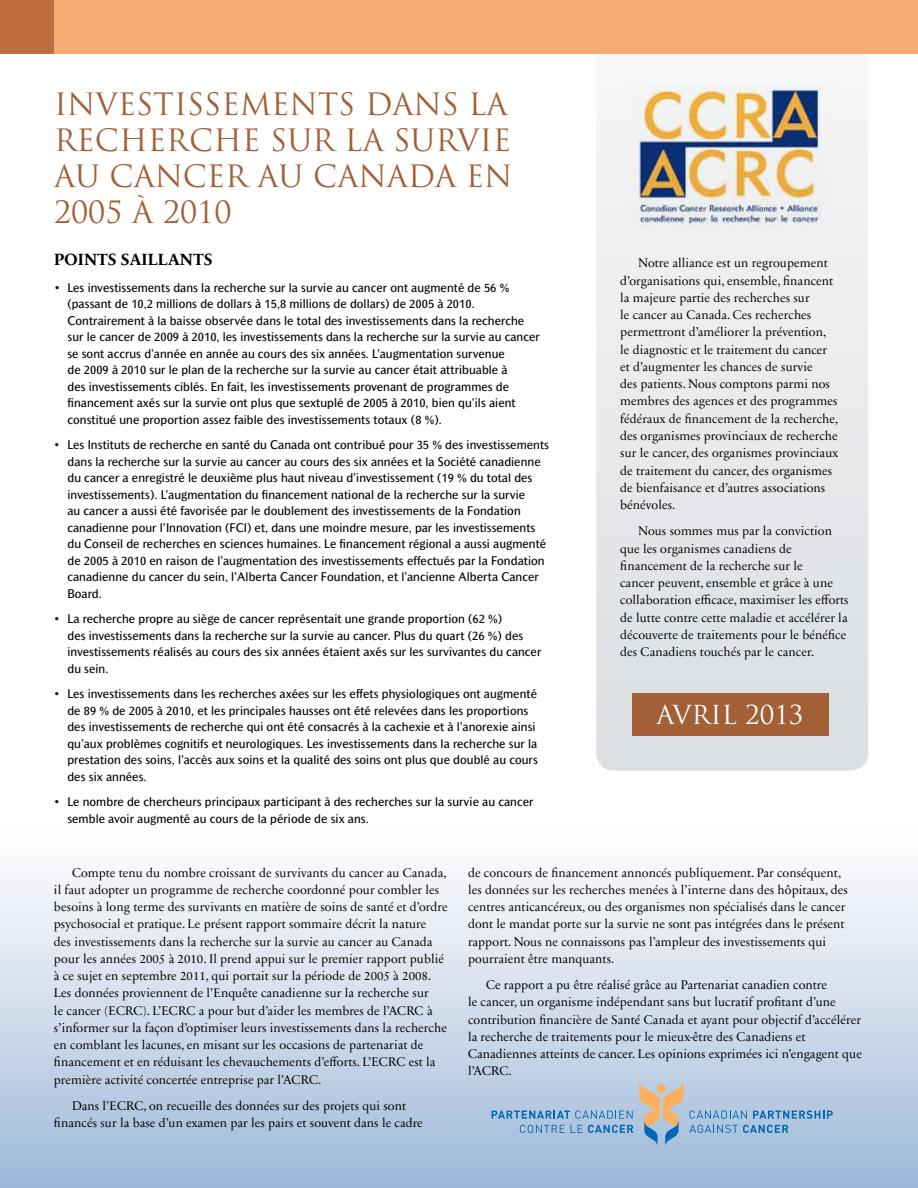
<style>
.page{position:relative;width:918px;height:1188px;background:#fff}
.page>*{position:absolute;margin:0;border:0;box-sizing:border-box;transform-origin:0 0}
.t1{font:30px/36px "Trajan Pro";color:#a35f36}
.t2{font:25.5px "Trajan Pro";color:#fff}
.t3{font:700 16.5px "Sabon Next LT";letter-spacing:.005em;color:#000}
.t4{font:12.75px/17.2px "Sabon Next LT Display";letter-spacing:.005em;color:#000}
.t5{font:12px/16.5px "Mahsuri Sans";letter-spacing:.005em;color:#000}
</style>
<div class="page">
<div style="left:0;top:822px;width:918px;height:366px;background:linear-gradient(to bottom,#fff,#a0b9d8)"></div>
<svg style="left:596px;top:83px;width:272px;height:688px;background:#e6e8eb"></svg>
<div style="left:0;top:0;width:918px;height:54px;background:#f6ab74"></div>
<div style="left:0;top:0;width:54px;height:54px;background:#be6e40"></div>
<img style="left:631px;top:84px;width:201px;height:146px">
<div style="left:632px;top:693px;width:197px;height:43px;background:#a35f36"></div>
<svg style="left:492px;top:1111px;width:141px;height:8px"></svg>
<svg style="left:520px;top:1125px;width:45px;height:8px"></svg>
<svg style="left:571px;top:1125px;width:62px;height:8px"></svg>
<svg style="left:639px;top:1081px;width:194px;height:65px;background:#abbed1"></svg>
<h2 class="t1" style="left:54px;top:86px;width:460px">INVESTISSEMENTS DANS LA<br>RECHERCHE SUR LA SURVIE<br>AU CANCER AU CANADA EN<br>2005 À 2010</h2>
<h4 class="t3" style="left:54px;top:249px;width:160px">POINTS SAILLANTS</h4>
<p class="t5" style="left:67px;top:279px;width:474px;text-indent:-13px">• Les investissements dans la recherche sur la survie au cancer ont augmenté de 56 % (passant de 10,2 millions de dollars à 15,8 millions de dollars) de 2005 à 2010.<br>Contrairement à la baisse observée dans le total des investissements dans la recherche sur le cancer de 2009 à 2010, les investissements dans la recherche sur la survie au cancer se sont accrus d’année en année au cours des six années. L’augmentation survenue<br>de 2009 à 2010 sur le plan de la recherche sur la survie au cancer était attribuable à<br>des investissements ciblés. En fait, les investissements provenant de programmes de fnancement axés sur la survie ont plus que sextuplé de 2005 à 2010, bien qu’ils aient constitué une proportion assez faible des investissements totaux (8 %).</p>
<p class="t5" style="left:67px;top:437px;width:483px;text-indent:-13px">• Les Instituts de recherche en santé du Canada ont contribué pour 35 % des investissements dans la recherche sur la survie au cancer au cours des six années et la Société canadienne du cancer a enregistré le deuxième plus haut niveau d’investissement (19 % du total des investissements). L’augmentation du fnancement national de la recherche sur la survie<br>au cancer a aussi été favorisée par le doublement des investissements de la Fondation canadienne pour l’Innovation (FCI) et, dans une moindre mesure, par les investissements du Conseil de recherches en sciences humaines. Le fnancement régional a aussi augmenté de 2005 à 2010 en raison de l’augmentation des investissements effectués par la Fondation canadienne du cancer du sein, l’Alberta Cancer Foundation, et l’ancienne Alberta Cancer Board.</p>
<p class="t5" style="left:67px;top:611px;width:475px;text-indent:-14px">• La recherche propre au siège de cancer représentait une grande proportion (62 %)<br>des investissements dans la recherche sur la survie au cancer. Plus du quart (26 %) des investissements réalisés au cours des six années étaient axés sur les survivantes du cancer du sein.</p>
<p class="t5" style="left:67px;top:686px;width:472px;text-indent:-13px">• Les investissements dans les recherches axées sur les effets physiologiques ont augmenté de 89 % de 2005 à 2010, et les principales hausses ont été relevées dans les proportions des investissements de recherche qui ont été consacrés à la cachexie et à l’anorexie ainsi qu’aux problèmes cognitifs et neurologiques. Les investissements dans la recherche sur la prestation des soins, l’accès aux soins et la qualité des soins ont plus que doublé au cours des six années.</p>
<p class="t5" style="left:54px;top:794px;width:481px">• Le nombre de chercheurs principaux participant à des recherches sur la survie au cancer</p>
<p class="t5" style="left:67px;top:810px;width:303px">semble avoir augmenté au cours de la période de six ans.</p>
<p class="t4" style="left:620px;top:255px;width:220px;text-indent:18px">Notre alliance est un regroupement d’organisations qui, ensemble, fnancent la majeure partie des recherches sur<br>le cancer au Canada. Ces recherches permettront d’améliorer la prévention, le diagnostic et le traitement du cancer et d’augmenter les chances de survie<br>des patients. Nous comptons parmi nos membres des agences et des programmes fédéraux de fnancement de la recherche, des organismes provinciaux de recherche sur le cancer, des organismes provinciaux de traitement du cancer, des organismes de bienfaisance et d’autres associations bénévoles.</p>
<p class="t4" style="left:620px;top:523px;width:230px;text-indent:18px">Nous sommes mus par la conviction que les organismes canadiens de fnancement de la recherche sur le<br>cancer peuvent, ensemble et grâce à une collaboration efcace, maximiser les eforts de lutte contre cette maladie et accélérer la découverte de traitements pour le bénéfce des Canadiens touchés par le cancer.</p>
<p class="t2" style="left:657px;top:699px;width:148px">AVRIL 2013</p>
<p class="t4" style="left:54px;top:864px;width:395px;text-indent:18px">Compte tenu du nombre croissant de survivants du cancer au Canada, il faut adopter un programme de recherche coordonné pour combler les besoins à long terme des survivants en matière de soins de santé et d’ordre psychosocial et pratique. Le présent rapport sommaire décrit la nature<br>des investissements dans la recherche sur la survie au cancer au Canada pour les années 2005 à 2010. Il prend appui sur le premier rapport publié à ce sujet en septembre 2011, qui portait sur la période de 2005 à 2008.<br>Les données proviennent de l’Enquête canadienne sur la recherche sur<br>le cancer (ECRC). L’ECRC a pour but d’aider les membres de l’ACRC à s’informer sur la façon d’optimiser leurs investissements dans la recherche en comblant les lacunes, en misant sur les occasions de partenariat de fnancement et en réduisant les chevauchements d’eforts. L’ECRC est la première activité concertée entreprise par l’ACRC.</p>
<p class="t4" style="left:54px;top:1097px;width:370px;text-align:center">Dans l’ECRC, on recueille des données sur des projets qui sont fnancés sur la base d’un examen par les pairs et souvent dans le cadre</p>
<p class="t4" style="left:468px;top:864px;width:381px">de concours de fnancement annoncés publiquement. Par conséquent, les données sur les recherches menées à l’interne dans des hôpitaux, des centres anticancéreux, ou des organismes non spécialisés dans le cancer dont le mandat porte sur la survie ne sont pas intégrées dans le présent rapport. Nous ne connaissons pas l’ampleur des investissements qui pourraient être manquants.</p>
<p class="t4" style="left:468px;top:976px;width:395px;text-indent:18px">Ce rapport a pu être réalisé grâce au Partenariat canadien contre<br>le cancer, un organisme indépendant sans but lucratif proftant d’une contribution fnancière de Santé Canada et ayant pour objectif d’accélérer la recherche de traitements pour le mieux-être des Canadiens et Canadiennes atteints de cancer. Les opinions exprimées ici n’engagent que l’ACRC.</p>
</div>
